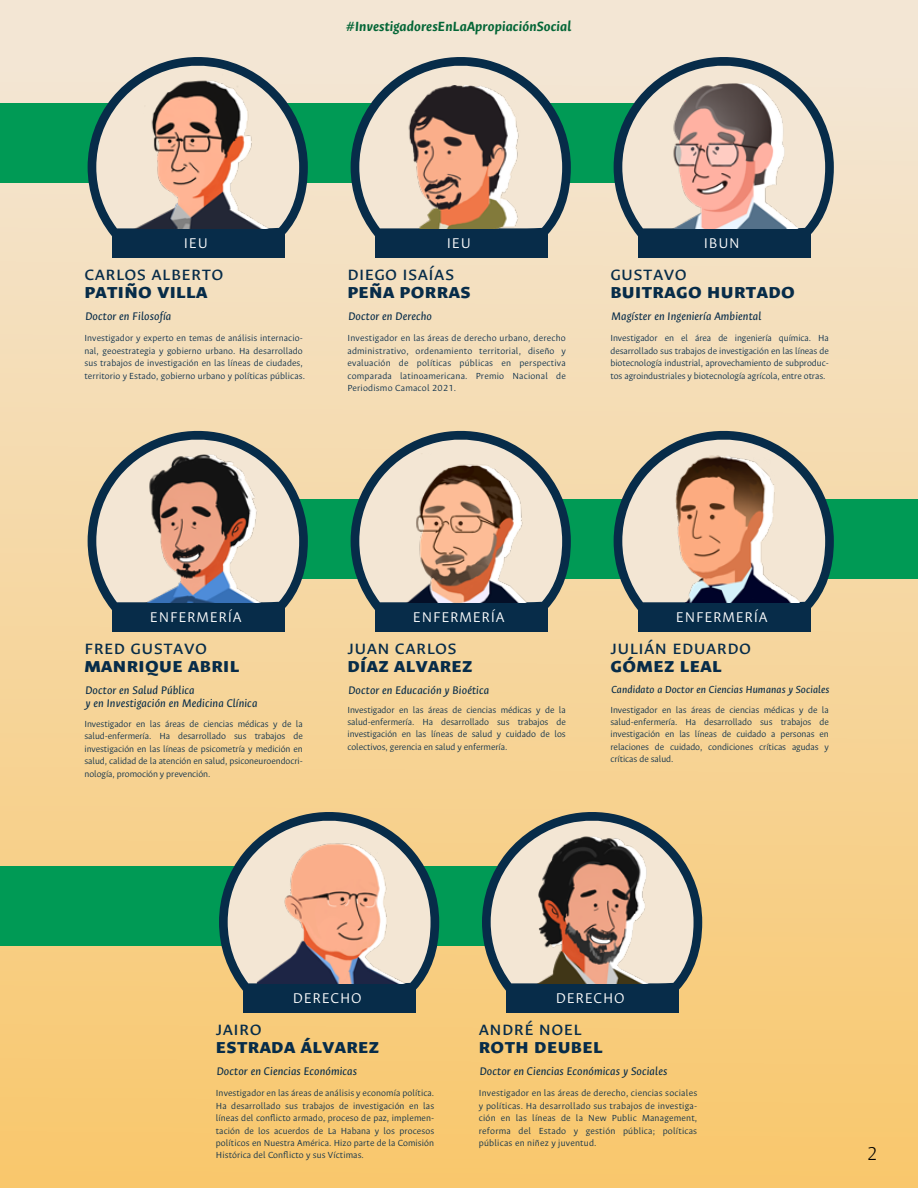
<style>
.page{position:relative;width:918px;height:1188px;background:#fff}
.page>*{position:absolute;margin:0;border:0;box-sizing:border-box;transform-origin:0 0}
.t1{font:800 21px "Ancizar Sans";letter-spacing:.02em;color:#072c49}
.t2{font:21px "Ancizar Sans";letter-spacing:.02em;color:#072c49}
.t3{font:100 21px "Ancizar Sans";color:#000}
.t4{font:300 15.9px "Ancizar Sans";letter-spacing:.05em;color:#fff}
.t5{font:italic 700 15px "Ancizar Sans";letter-spacing:.01em;color:#046637}
.t6{font:italic 12.45px/13.6px "Ancizar Sans";letter-spacing:.01em;color:#072c49}
.t7{font:italic 11.55px "Ancizar Sans";letter-spacing:.01em;color:#072c49}
.t8{font:300 9.9px/12.5px "Ancizar Sans";letter-spacing:.01em;color:#072c49;text-align:justify}
</style>
<div class="page">
<div style="left:0;top:0;width:918px;height:1188px;background:linear-gradient(to bottom,#f3e8da,#f9c76c)"></div>
<div style="left:0;top:103px;width:793px;height:80px;background:#009a55"></div>
<div style="left:129px;top:499px;width:789px;height:80px;background:#009a55"></div>
<div style="left:0;top:866px;width:657px;height:80px;background:#009a55"></div>
<svg style="left:88px;top:430px;width:220px;height:181px;background:#beb9a7"></svg>
<img style="left:135px;top:453px;width:137px;height:150px">
<div style="left:112px;top:603px;width:173px;height:29px;background:#072c49"></div>
<svg style="left:351px;top:430px;width:220px;height:181px;background:#b0af9c"></svg>
<img style="left:384px;top:453px;width:171px;height:162px">
<div style="left:375px;top:603px;width:173px;height:29px;background:#072c49"></div>
<svg style="left:614px;top:430px;width:220px;height:181px;background:#bebaa8"></svg>
<img style="left:673px;top:455px;width:138px;height:148px">
<div style="left:638px;top:603px;width:173px;height:29px;background:#072c49"></div>
<svg style="left:88px;top:56px;width:220px;height:181px;background:#b2b9ad"></svg>
<img style="left:128px;top:66px;width:145px;height:163px">
<div style="left:112px;top:229px;width:173px;height:29px;background:#072c49"></div>
<svg style="left:351px;top:56px;width:220px;height:181px;background:#babeb2"></svg>
<img style="left:401px;top:85px;width:121px;height:144px">
<div style="left:375px;top:229px;width:173px;height:29px;background:#072c49"></div>
<svg style="left:614px;top:56px;width:220px;height:181px;background:#b4b7ae"></svg>
<img style="left:654px;top:83px;width:158px;height:158px">
<div style="left:638px;top:229px;width:173px;height:29px;background:#072c49"></div>
<svg style="left:219px;top:811px;width:220px;height:181px;background:#b4b093"></svg>
<img style="left:257px;top:823px;width:150px;height:161px">
<div style="left:244px;top:984px;width:172px;height:29px;background:#072c49"></div>
<svg style="left:482px;top:811px;width:220px;height:181px;background:#bdb59a"></svg>
<img style="left:524px;top:835px;width:137px;height:149px">
<div style="left:507px;top:984px;width:172px;height:29px;background:#072c49"></div>
<h3 class="t5" style="left:346px;top:18px;width:227px">#InvestigadoresEnLaApropiaciónSocial</h3>
<h2 class="t4" style="left:184px;top:235px;width:26px">IEU</h2>
<h2 class="t4" style="left:447px;top:235px;width:26px">IEU</h2>
<h2 class="t4" style="left:704px;top:235px;width:37px">IBUN</h2>
<h1 class="t2" style="left:84px;top:262px;width:141px">CARLOS ALBERTO</h1>
<h1 class="t1" style="left:84px;top:280px;width:125px">PATIÑO VILLA</h1>
<h1 class="t2" style="left:347px;top:262px;width:108px">DIEGO ISAÍAS</h1>
<h1 class="t1" style="left:347px;top:280px;width:125px">PEÑA PORRAS</h1>
<h1 class="t2" style="left:610px;top:262px;width:78px">GUSTAVO</h1>
<h1 class="t1" style="left:610px;top:280px;width:186px">BUITRAGO HURTADO</h1>
<p class="t6" style="left:85px;top:309px;width:87px">Doctor en Filosofía</p>
<p class="t6" style="left:348px;top:309px;width:85px">Doctor en Derecho</p>
<p class="t6" style="left:611px;top:309px;width:151px">Magíster en Ingeniería Ambiental</p>
<p class="t8" style="left:84px;top:332px;width:222px;text-align:left">Investigador y experto en temas de análisis internacio&shy;nal, geoestrategia y gobierno urbano. Ha desarrollado sus trabajos de investigación en las líneas de ciudades, territorio y Estado, gobierno urbano y políticas públicas.</p>
<p class="t8" style="left:347px;top:332px;width:220px">Investigador en las áreas de derecho urbano, derecho administrativo, ordenamiento territorial, diseño y evaluación de políticas públicas en perspectiva comparada latinoamericana. Premio Nacional de Periodismo Camacol 2021.</p>
<p class="t8" style="left:610px;top:332px;width:220px">Investigador en el área de ingeniería química. Ha desarrollado sus trabajos de investigación en las líneas de biotecnología industrial, aprovechamiento de subproduc&shy;tos agroindustriales y biotecnología agrícola, entre otras.</p>
<h2 class="t4" style="left:150px;top:609px;width:93px">ENFERMERÍA</h2>
<h2 class="t4" style="left:413px;top:609px;width:93px">ENFERMERÍA</h2>
<h2 class="t4" style="left:676px;top:609px;width:93px">ENFERMERÍA</h2>
<h1 class="t2" style="left:84px;top:636px;width:124px">FRED GUSTAVO</h1>
<h1 class="t1" style="left:84px;top:654px;width:157px">MANRIQUE ABRIL</h1>
<h1 class="t2" style="left:347px;top:636px;width:111px">JUAN CARLOS</h1>
<h1 class="t1" style="left:347px;top:654px;width:127px">DÍAZ ALVAREZ</h1>
<h1 class="t2" style="left:610px;top:636px;width:142px">JULIÁN EDUARDO</h1>
<h1 class="t1" style="left:610px;top:654px;width:113px">GÓMEZ LEAL</h1>
<p class="t6" style="left:85px;top:683px;width:173px">Doctor en Salud Pública<br>y en Investigación en Medicina Clínica</p>
<p class="t8" style="left:84px;top:718px;width:220px">Investigador en las áreas de ciencias médicas y de la salud-enfermería. Ha desarrollado sus trabajos de investigación en las líneas de psicometría y medición en salud, calidad de la atención en salud, psiconeuroendocri&shy;nología, promoción y prevención.</p>
<p class="t6" style="left:348px;top:683px;width:142px">Doctor en Educación y Bioética</p>
<p class="t8" style="left:347px;top:703px;width:220px">Investigador en las áreas de ciencias médicas y de la salud-enfermería. Ha desarrollado sus trabajos de investigación en las líneas de salud y cuidado de los colectivos, gerencia en salud y enfermería.</p>
<p class="t7" style="left:611px;top:683px;width:219px">Candidato a Doctor en Ciencias Humanas y Sociales</p>
<p class="t8" style="left:610px;top:703px;width:220px">Investigador en las áreas de ciencias médicas y de la salud-enfermería. Ha desarrollado sus trabajos de investigación en las líneas de cuidado a personas en relaciones de cuidado, condiciones críticas agudas y críticas de salud.</p>
<h2 class="t4" style="left:293px;top:990px;width:70px">DERECHO</h2>
<h2 class="t4" style="left:556px;top:990px;width:70px">DERECHO</h2>
<h1 class="t2" style="left:216px;top:1017px;width:47px">JAIRO</h1>
<h1 class="t1" style="left:216px;top:1035px;width:165px">ESTRADA ÁLVAREZ</h1>
<h1 class="t2" style="left:479px;top:1017px;width:105px">ANDRÉ NOEL</h1>
<h1 class="t1" style="left:479px;top:1035px;width:126px">ROTH DEUBEL</h1>
<p class="t6" style="left:217px;top:1064px;width:142px">Doctor en Ciencias Económicas</p>
<p class="t6" style="left:480px;top:1064px;width:189px">Doctor en Ciencias Económicas y Sociales</p>
<p class="t8" style="left:216px;top:1087px;width:220px">Investigador en las áreas de análisis y economía política.<br>Ha desarrollado sus trabajos de investigación en las líneas del conflicto armado, proceso de paz, implemen&shy;tación de los acuerdos de La Habana y los procesos políticos en Nuestra América. Hizo parte de la Comisión Histórica del Conflicto y sus Víctimas.</p>
<p class="t8" style="left:479px;top:1087px;width:220px">Investigador en las áreas de derecho, ciencias sociales y políticas. Ha desarrollado sus trabajos de investiga&shy;ción en las líneas de la New Public Management, reforma del Estado y gestión pública; políticas públicas en niñez y juventud.</p>
<h1 class="t3" style="left:867px;top:1142px;width:12px">2</h1>
</div>
